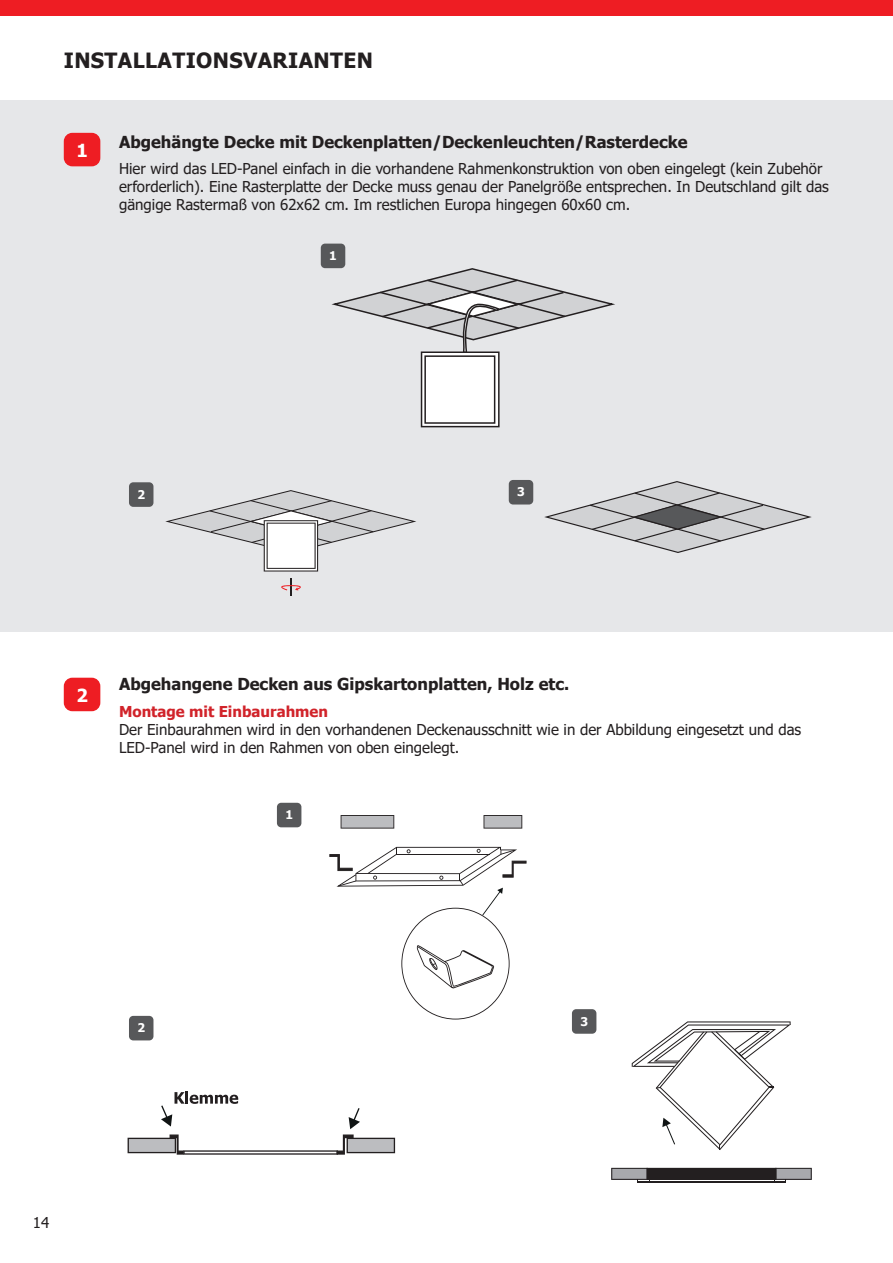
<style>
.page{position:relative;width:893px;height:1263px;background:#fff}
.page>*{position:absolute;margin:0;border:0;box-sizing:border-box;transform-origin:0 0}
.t1{font:700 21px "Tahoma";letter-spacing:.02em;color:#231f20}
.t2{font:700 18px "Tahoma";color:#fff}
.t3{font:700 16.5px "Tahoma";color:#231f20}
.t4{font:15px/18px "Tahoma";color:#231f20}
.t5{font:700 15px "Tahoma";color:#d1232a}
.t6{font:700 12px "Tahoma";color:#fff}
</style>
<div class="page">
<div style="left:0;top:100px;width:893px;height:531px;background:#e6e7e9"></div>
<div style="left:64px;top:133px;width:36px;height:33px;background:#ee1d23;border-radius:9px"></div>
<div style="left:321px;top:244px;width:24px;height:24px;background:#57585a;border-radius:4px"></div>
<div style="left:129px;top:482px;width:24px;height:25px;background:#57585a;border-radius:4px"></div>
<div style="left:509px;top:480px;width:24px;height:24px;background:#57585a;border-radius:4px"></div>
<svg style="left:333px;top:267px;width:282px;height:134px"></svg>
<div style="left:422px;top:352px;width:77px;height:75px;background:linear-gradient(to right,#fff,#fff)"></div>
<div style="left:421px;top:351px;width:79px;height:76px;border:2px solid #231f20"></div>
<div style="left:425px;top:356px;width:70px;height:67px;background:#fff"></div>
<div style="left:424px;top:355px;width:71px;height:69px;border:2px solid #231f20"></div>
<svg style="left:544px;top:481px;width:268px;height:72px"></svg>
<svg style="left:165px;top:490px;width:251px;height:81px"></svg>
<svg style="left:281px;top:578px;width:20px;height:17px"></svg>
<div style="left:64px;top:678px;width:36px;height:33px;background:#ee1d23;border-radius:9px"></div>
<svg style="left:128px;top:1134px;width:55px;height:21px"></svg>
<div style="left:183px;top:1150px;width:155px;height:5px;background:#646162"></div>
<hr style="left:185px;top:1152px;width:152px;height:1px;background:#231f20">
<svg style="left:161px;top:1091px;width:77px;height:35px"></svg>
<svg style="left:337px;top:1108px;width:58px;height:47px"></svg>
<svg style="left:611px;top:1168px;width:201px;height:14px;background:#575456"></svg>
<svg style="left:632px;top:1021px;width:159px;height:129px"></svg>
<svg style="left:483px;top:815px;width:39px;height:13px"></svg>
<svg style="left:341px;top:815px;width:53px;height:13px"></svg>
<svg style="left:329px;top:847px;width:197px;height:172px"></svg>
<div style="left:277px;top:803px;width:24px;height:24px;background:#57585a;border-radius:4px"></div>
<div style="left:129px;top:1016px;width:24px;height:24px;background:#57585a;border-radius:4px"></div>
<div style="left:572px;top:1009px;width:24px;height:25px;background:#57585a;border-radius:4px"></div>
<div style="left:0;top:0;width:893px;height:15px;background:#ee1d23"></div>
<h1 class="t1" style="left:64px;top:46px;width:311px">INSTALLATIONSVARIANTEN</h1>
<p class="t2" style="left:76px;top:137px;width:13px">1</p>
<p class="t3" style="left:119px;top:130px;width:570px">Abgehängte Decke mit Deckenplatten/Deckenleuchten/Rasterdecke</p>
<p class="t4" style="left:119px;top:160px;width:711px">Hier wird das LED-Panel einfach in die vorhandene Rahmenkonstruktion von oben eingelegt (kein Zubehör erforderlich). Eine Rasterplatte der Decke muss genau der Panelgröße entsprechen. In Deutschland gilt das gängige Rastermaß von 62x62 cm. Im restlichen Europa hingegen 60x60 cm.</p>
<p class="t6" style="left:329px;top:247px;width:9px">1</p>
<p class="t6" style="left:137px;top:486px;width:9px">2</p>
<p class="t6" style="left:517px;top:484px;width:9px">3</p>
<p class="t2" style="left:76px;top:682px;width:13px">2</p>
<p class="t3" style="left:119px;top:673px;width:452px">Abgehangene Decken aus Gipskartonplatten, Holz etc.</p>
<p class="t5" style="left:119px;top:701px;width:211px">Montage mit Einbaurahmen</p>
<p class="t4" style="left:119px;top:721px;width:684px">Der Einbaurahmen wird in den vorhandenen Deckenausschnitt wie in der Abbildung eingesetzt und das<br>LED-Panel wird in den Rahmen von oben eingelegt.</p>
<p class="t6" style="left:285px;top:806px;width:9px">1</p>
<p class="t4" style="left:33px;top:1214px;width:18px">14</p>
<p class="t6" style="left:137px;top:1019px;width:9px">2</p>
<p class="t6" style="left:580px;top:1013px;width:9px">3</p>
</div>
